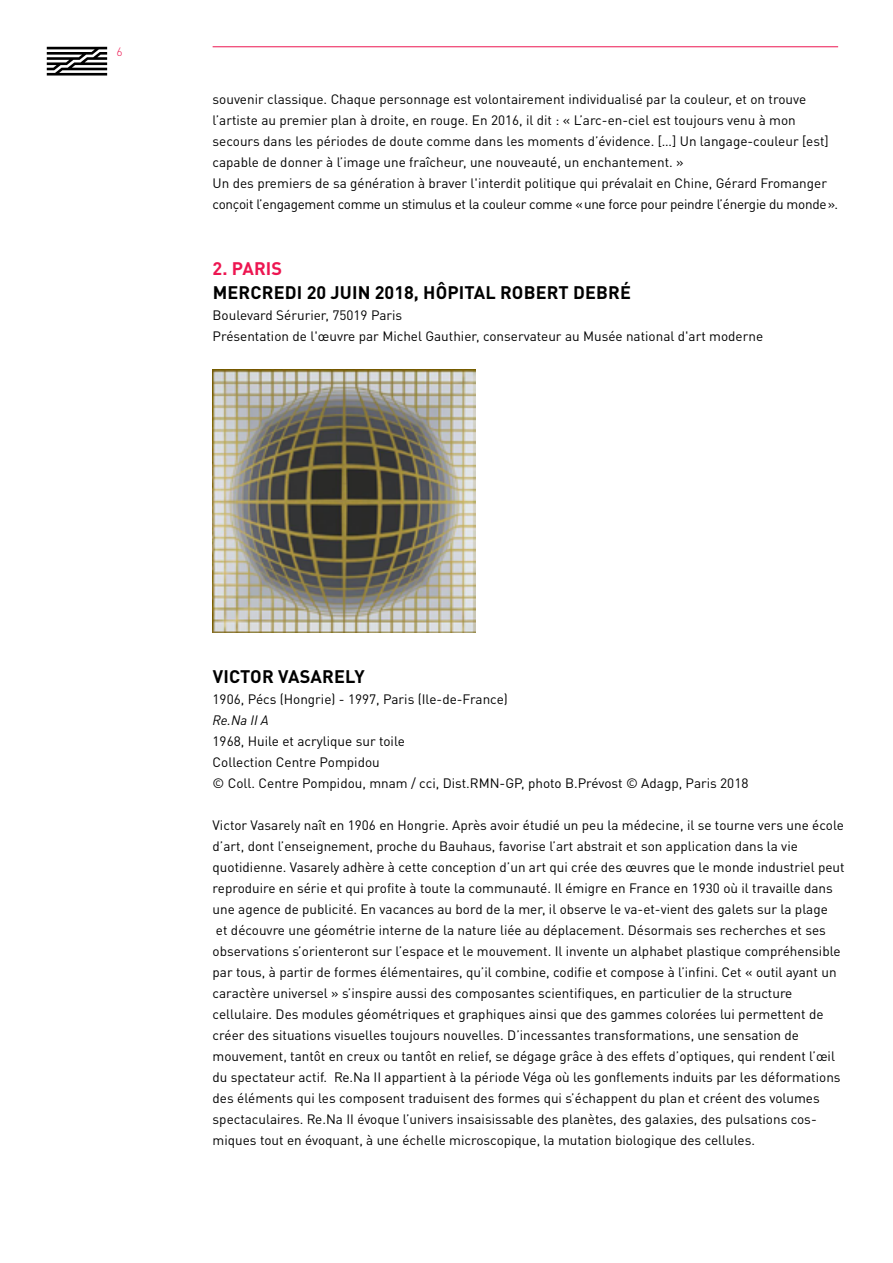
<style>
.page{position:relative;width:893px;height:1263px;background:#fff}
.page>*{position:absolute;margin:0;border:0;box-sizing:border-box;transform-origin:0 0}
.t1{font:700 18px "DINOT";letter-spacing:.01em;color:#000}
.t2{font:700 18px "DINOT";letter-spacing:.01em;color:#ed1651}
.t3{font:13.5px/21px "DINOT";color:#000}
.t4{font:italic 13.5px "DINOT";color:#000}
.t5{font:300 12px "DINOT";color:#ed1651}
</style>
<div class="page">
<svg style="left:47px;top:47px;width:60px;height:29px"></svg>
<hr style="left:213px;top:47px;width:625px;height:1px;background:#ed1651">
<img style="left:213px;top:369px;width:262px;height:264px">
<p class="t5" style="left:117px;top:44px;width:8px">6</p>
<p class="t3" style="left:213px;top:88px;width:627px">souvenir classique. Chaque personnage est volontairement individualisé par la couleur, et on trouve l’artiste au premier plan à droite, en rouge. En 2016, il dit : « L’arc-en-ciel est toujours venu à mon secours dans les périodes de doute comme dans les moments d’évidence. […] Un langage-couleur [est] capable de donner à l’image une fraîcheur, une nouveauté, un enchantement. »<br>Un des premiers de sa génération à braver l'interdit politique qui prévalait en Chine, Gérard Fromanger conçoit l’engagement comme un stimulus et la couleur comme «une force pour peindre l’énergie du monde».</p>
<h1 class="t2" style="left:213px;top:257px;width:70px">2. PARIS</h1>
<h1 class="t1" style="left:213px;top:281px;width:27px">MERCREDI</h1>
<h1 class="t1" style="left:307px;top:281px;width:44px">20 JUIN</h1>
<h1 class="t1" style="left:375px;top:281px;width:94px">2018, HÔPITAL</h1>
<h1 class="t1" style="left:500px;top:281px;width:47px">ROBERT</h1>
<h1 class="t1" style="left:573px;top:281px;width:59px">DEBRÉ</h1>
<p class="t3" style="left:213px;top:304px;width:552px">Boulevard Sérurier, 75019 Paris<br>Présentation de l'œuvre par Michel Gauthier, conservateur au Musée national d'art moderne</p>
<h1 class="t1" style="left:213px;top:665px;width:110px">VICTOR VASAREL</h1>
<h1 class="t1" style="left:354px;top:665px;width:12px">Y</h1>
<p class="t3" style="left:213px;top:688px;width:297px">1906, Pécs (Hongrie) - 1997, Paris (Ile-de-France)</p>
<p class="t4" style="left:213px;top:712px;width:58px">Re.Na II A</p>
<p class="t3" style="left:213px;top:730px;width:537px">1968, Huile et acrylique sur toile<br>Collection Centre Pompidou<br>© Coll. Centre Pompidou, mnam / cci, Dist.RMN-GP, photo B.Prévost © Adagp, Paris 2018</p>
<p class="t3" style="left:213px;top:814px;width:633px">Victor Vasarely naît en 1906 en Hongrie. Après avoir étudié un peu la médecine, il se tourne vers une école d’art, dont l’enseignement, proche du Bauhaus, favorise l’art abstrait et son application dans la vie quotidienne. Vasarely adhère à cette conception d’un art qui crée des œuvres que le monde industriel peut reproduire en série et qui profite à toute la communauté. Il émigre en France en 1930 où il travaille dans une agence de publicité. En vacances au bord de la mer, il observe le va-et-vient des galets sur la plage<br>et découvre une géométrie interne de la nature liée au déplacement. Désormais ses recherches et ses observations s’orienteront sur l’espace et le mouvement. Il invente un alphabet plastique compréhensible par tous, à partir de formes élémentaires, qu’il combine, codifie et compose à l’infini. Cet « outil ayant un caractère universel » s’inspire aussi des composantes scientifiques, en particulier de la structure cellulaire. Des modules géométriques et graphiques ainsi que des gammes colorées lui permettent de créer des situations visuelles toujours nouvelles. D’incessantes transformations, une sensation de mouvement, tantôt en creux ou tantôt en relief, se dégage grâce à des effets d’optiques, qui rendent l’œil du spectateur actif. Re.Na II appartient à la période Véga où les gonflements induits par les déformations des éléments qui les composent traduisent des formes qui s’échappent du plan et créent des volumes spectaculaires. Re.Na II évoque l’univers insaisissable des planètes, des galaxies, des pulsations cos&shy;miques tout en évoquant, à une échelle microscopique, la mutation biologique des cellules.</p>
</div>
